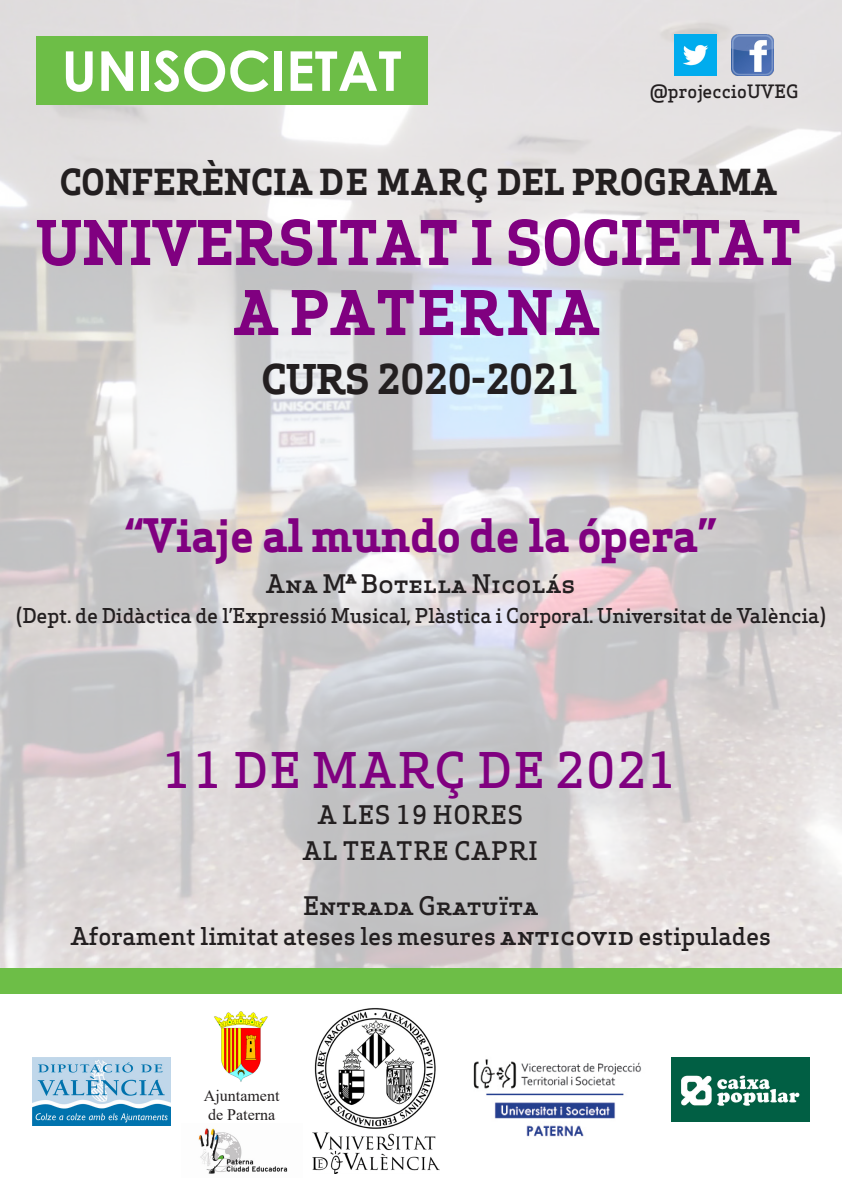
<style>
.page{position:relative;width:842px;height:1191px;background:#fff}
.page>*{position:absolute;margin:0;border:0;box-sizing:border-box;transform-origin:0 0}
.t1{font:700 60px "Apex Serif";color:#800080}
.t2{font:700 60px "Apex Serif";letter-spacing:.05em;color:#800080}
.t3{font:700 55px "Century Gothic";color:#fff}
.t4{font:500 48px "Apex Serif";letter-spacing:.04em;color:#800080}
.t5{font:700 45px "Apex Serif";letter-spacing:-.01em;color:#800080}
.t6{font:700 40px "Apex Serif";letter-spacing:-.01em;color:#231f20}
.t7{font:700 35px "Apex Serif";color:#231f20}
.t8{font:500 25px "Apex Serif";letter-spacing:-.01em;color:#231f20}
.t9{font:500 25px "Apex Serif";letter-spacing:.04em;color:#231f20}
.t10{font:500 24px "Apex Serif";letter-spacing:-.01em;color:#231f20}
.t11{font:500 20px "Apex Serif";letter-spacing:-.01em;color:#231f20}
.t12{font:500 18px "Apex Serif";color:#231f20}
.t13{font:16px "Times New Roman";color:#231f20}
.s1{font-size:26px}
</style>
<div class="page">
<img style="left:0;top:1px;width:842px;height:967px">
<div style="left:0;top:968px;width:842px;height:26px;background:#6dbe47"></div>
<div style="left:36px;top:36px;width:391px;height:69px;background:#6dbe47"></div>
<img style="left:731px;top:34px;width:42px;height:42px">
<img style="left:675px;top:34px;width:42px;height:42px">
<img style="left:473px;top:1059px;width:168px;height:78px">
<img style="left:313px;top:1008px;width:126px;height:165px">
<img style="left:671px;top:1057px;width:139px;height:64px">
<img style="left:214px;top:1011px;width:54px;height:71px">
<img style="left:32px;top:1057px;width:139px;height:68px">
<img style="left:198px;top:1128px;width:90px;height:46px">
<p class="t3" style="left:62px;top:29px;width:341px">UNISOCIETAT</p>
<p class="t12" style="left:650px;top:80px;width:150px">@projeccioUVEG</p>
<p class="t7" style="left:60px;top:160px;width:718px">CONFERÈNCIA DE MARÇ DEL PROGRAMA</p>
<p class="t1" style="left:36px;top:205px;width:766px">UNIVERSITAT I SOCIETAT</p>
<p class="t2" style="left:235px;top:275px;width:365px">A PATERNA</p>
<p class="t6" style="left:261px;top:354px;width:320px">CURS 2020-2021</p>
<p class="t5" style="left:125px;top:507px;width:592px">“Viaje al mundo de la ópera”</p>
<p class="t8" style="left:266px;top:568px;width:311px">Ana Mª Botella Nicolás</p>
<p class="t11" style="left:16px;top:603px;width:812px">(Dept. de Didàctica de l’Expressió Musical, Plàstica i Corporal. Universitat de València)</p>
<p class="t4" style="left:163px;top:740px;width:515px">11 DE MARÇ DE 2021</p>
<p class="t9" style="left:318px;top:799px;width:207px">A LES 19 HORES</p>
<p class="t9" style="left:303px;top:835px;width:237px">AL TEATRE CAPRI</p>
<p class="t8" style="left:303px;top:889px;width:237px">Entrada Gratuïta</p>
<p class="t10" style="left:71px;top:920px;width:702px">Aforament limitat ateses les mesures <span class="s1">anticovid</span> estipulades</p>
<p class="t13" style="left:204px;top:1084px;width:77px">Ajuntament</p>
<p class="t13" style="left:208px;top:1103px;width:69px">de Paterna</p>
</div>
